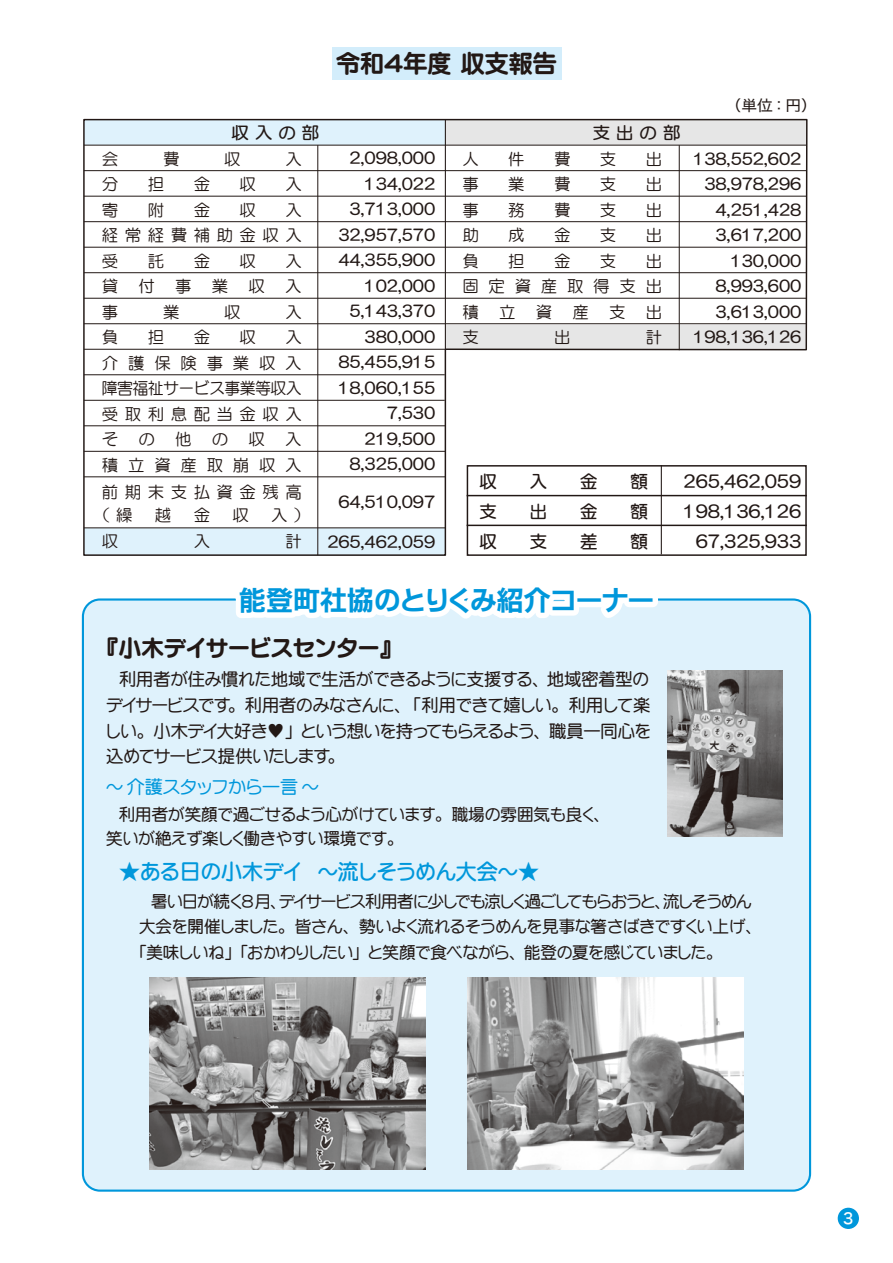
<style>
.page{position:relative;width:893px;height:1263px;background:#fff}
.page>*{position:absolute;margin:0;border:0;box-sizing:border-box;transform-origin:0 0}
.t1{font:27px "FGP Kaku Gothic Ca U";color:#0097db}
.t2{font:24px "FGP Maru Gothic Ca U";color:#221815}
.t3{font:22.5px "FGP Maru Gothic Ca U";color:#221815}
.t4{font:21px "FGP Maru Gothic Ca B";color:#0097db}
.t5{font:18px/30px "RFP Sirius Bd 90 pv RKSJ H";color:#221815;text-align:right}
.t6{font:18px "RF Sirius Bd 90 pv RKSJ H";color:#221815}
.t7{font:18px "FGP Maru Gothic Ca M";color:#0097db}
.t8{font:17.4px "RF Sirius Bd 90 pv RKSJ H";letter-spacing:.3em;color:#221815}
.t9{font:17.25px/25.5px "FGP Maru Gothic Ca M";letter-spacing:-.015em;color:#221815;text-align:justify}
.t10{font:16.5px/25.5px "RFP Sirius Bd 90 pv RKSJ H";color:#221815;text-align:right}
.t11{font:16.5px/25.5px "FGP Maru Gothic Ca M";color:#221815}
.t12{font:16.5px/25.5px "RF Sirius Md 90 pv RKSJ H";letter-spacing:.585em;color:#221815;text-align:justify}
.t13{font:16.5px/23.7px "RF Sirius Md 90 pv RKSJ H";letter-spacing:.39em;color:#221815}
.t14{font:15px "Hiragino Kaku W4 90 msp RKSJ H";color:#221815;scale:1.05 1}
.t15{font:15px "Hiragino Kaku W5 90 msp RKSJ H";color:#fff}
.s1{font-family:"Koz Go Pro"}
</style>
<div class="page">
<div style="left:838px;top:1208px;width:21px;height:21px;background:#0097db;border-radius:50%"></div>
<svg style="left:83px;top:118px;width:725px;height:438px"></svg>
<div style="left:467px;top:465px;width:340px;height:91px;border:1px solid #221815"></div>
<hr style="left:467px;top:495px;width:340px;height:1px;background:#221815">
<hr style="left:467px;top:525px;width:340px;height:1px;background:#221815">
<hr style="left:661px;top:465px;width:1px;height:89px;background:#221815">
<div style="left:83px;top:599px;width:727px;height:591px;background:#dff2fc;border-radius:17px"></div>
<svg style="left:188px;top:598px;width:436px;height:21px"></svg>
<div style="left:624px;top:593px;width:34px;height:14px;border:11px solid #fff"></div>
<img style="left:668px;top:671px;width:114px;height:165px">
<img style="left:468px;top:977px;width:275px;height:192px">
<img style="left:150px;top:977px;width:275px;height:192px">
<div style="left:332px;top:47px;width:229px;height:32px;background:#d3edfb"></div>
<p class="t2" style="left:336px;top:51px;width:222px">令和４年度収支報告</p>
<p class="t14" style="left:726px;top:98px;width:89px">（単位：円）</p>
<p class="t8" style="left:231px;top:124px;width:90px">収入の部</p>
<p class="t8" style="left:592px;top:124px;width:90px">支出の部</p>
<p class="t10" style="left:338px;top:146px;width:98px">2,098,000<br>134,022<br>3,713,000<br>32,957,570<br>44,355,900<br>102,000<br>5,143,370<br>380,000<br>85,455,915<br>18,060,155<br>7,530<br>219,500<br>8,325,000</p>
<p class="t10" style="left:338px;top:489px;width:98px">64,510,097</p>
<p class="t10" style="left:327px;top:530px;width:109px">265,462,059</p>
<p class="t12" style="left:462px;top:146px;width:18px">人</p>
<p class="t12" style="left:508px;top:146px;width:18px">件</p>
<p class="t12" style="left:554px;top:146px;width:18px">費</p>
<p class="t12" style="left:600px;top:146px;width:18px">支</p>
<p class="t12" style="left:646px;top:146px;width:18px">出</p>
<p class="t12" style="left:462px;top:171px;width:18px">事</p>
<p class="t12" style="left:508px;top:171px;width:18px">業</p>
<p class="t12" style="left:554px;top:171px;width:18px">費</p>
<p class="t12" style="left:600px;top:171px;width:18px">支</p>
<p class="t12" style="left:646px;top:171px;width:18px">出</p>
<p class="t12" style="left:462px;top:197px;width:18px">事</p>
<p class="t12" style="left:508px;top:197px;width:18px">務</p>
<p class="t12" style="left:554px;top:197px;width:18px">費</p>
<p class="t12" style="left:600px;top:197px;width:18px">支</p>
<p class="t12" style="left:646px;top:197px;width:18px">出</p>
<p class="t12" style="left:462px;top:222px;width:18px">助</p>
<p class="t12" style="left:508px;top:222px;width:18px">成</p>
<p class="t12" style="left:554px;top:222px;width:18px">金</p>
<p class="t12" style="left:600px;top:222px;width:18px">支</p>
<p class="t12" style="left:646px;top:222px;width:18px">出</p>
<p class="t12" style="left:462px;top:248px;width:18px">負</p>
<p class="t12" style="left:508px;top:248px;width:18px">担</p>
<p class="t12" style="left:554px;top:248px;width:18px">金</p>
<p class="t12" style="left:600px;top:248px;width:18px">支</p>
<p class="t12" style="left:102px;top:146px;width:18px">会</p>
<p class="t12" style="left:163px;top:146px;width:18px">費</p>
<p class="t12" style="left:224px;top:146px;width:18px">収</p>
<p class="t12" style="left:285px;top:146px;width:18px">入</p>
<p class="t12" style="left:102px;top:171px;width:18px">分</p>
<p class="t12" style="left:148px;top:171px;width:18px">担</p>
<p class="t12" style="left:194px;top:171px;width:18px">金</p>
<p class="t12" style="left:239px;top:171px;width:18px">収</p>
<p class="t12" style="left:285px;top:171px;width:18px">入</p>
<p class="t12" style="left:102px;top:197px;width:18px">寄</p>
<p class="t12" style="left:148px;top:197px;width:18px">附</p>
<p class="t12" style="left:194px;top:197px;width:18px">金</p>
<p class="t12" style="left:239px;top:197px;width:18px">収</p>
<p class="t10" style="left:693px;top:146px;width:109px">138,552,602<br>38,978,296<br>4,251,428<br>3,617,200<br>130,000<br>8,993,600<br>3,613,000<br>198,136,126</p>
<p class="t12" style="left:102px;top:197px;width:201px;text-indent:183px">入経常経費補助金収入受</p>
<p class="t12" style="left:148px;top:248px;width:18px">託</p>
<p class="t12" style="left:194px;top:248px;width:18px">金</p>
<p class="t12" style="left:239px;top:248px;width:18px">収</p>
<p class="t12" style="left:462px;top:248px;width:201px;text-indent:183px">出固定資産取得支出積立資産支出支</p>
<p class="t12" style="left:102px;top:248px;width:201px;text-indent:183px">入貸付事業収入事</p>
<p class="t12" style="left:163px;top:299px;width:18px">業</p>
<p class="t12" style="left:224px;top:299px;width:18px">収</p>
<p class="t12" style="left:285px;top:299px;width:18px">入</p>
<p class="t12" style="left:102px;top:324px;width:18px">負</p>
<p class="t12" style="left:148px;top:324px;width:18px">担</p>
<p class="t12" style="left:194px;top:324px;width:18px">金</p>
<p class="t12" style="left:239px;top:324px;width:18px">収</p>
<p class="t12" style="left:554px;top:324px;width:18px">出</p>
<p class="t12" style="left:646px;top:324px;width:18px">計</p>
<p class="t12" style="left:102px;top:324px;width:201px;text-indent:183px">入介護保険事業収入障害福祉サ－ビス事業等収入受取利息配当金収入その他の収入積立資産取崩収入</p>
<p class="t13" style="left:94px;top:480px;width:210px;text-indent:8px">前期末支払資金残高（繰</p>
<p class="t6" style="left:479px;top:472px;width:19px">収</p>
<p class="t6" style="left:529px;top:472px;width:19px">入</p>
<p class="t6" style="left:580px;top:472px;width:19px">金</p>
<p class="t6" style="left:630px;top:472px;width:19px">額</p>
<p class="t6" style="left:479px;top:502px;width:19px">支</p>
<p class="t6" style="left:529px;top:502px;width:19px">出</p>
<p class="t6" style="left:580px;top:502px;width:19px">金</p>
<p class="t6" style="left:630px;top:502px;width:19px">額</p>
<p class="t6" style="left:479px;top:532px;width:19px">収</p>
<p class="t6" style="left:529px;top:532px;width:19px">支</p>
<p class="t6" style="left:580px;top:532px;width:19px">差</p>
<p class="t6" style="left:630px;top:532px;width:19px">額</p>
<p class="t5" style="left:684px;top:467px;width:119px">265,462,059<br>198,136,126<br>67,325,933</p>
<p class="t12" style="left:155px;top:502px;width:18px">越</p>
<p class="t12" style="left:194px;top:502px;width:18px">金</p>
<p class="t12" style="left:232px;top:502px;width:18px">収</p>
<p class="t12" style="left:271px;top:502px;width:40px">入）</p>
<p class="t12" style="left:102px;top:528px;width:18px">収</p>
<p class="t12" style="left:194px;top:528px;width:18px">入</p>
<p class="t12" style="left:285px;top:528px;width:18px">計</p>
<p class="t1" style="left:239px;top:587px;width:416px">能登町社協のとりくみ紹介コーナー</p>
<p class="t3" style="left:106px;top:637px;width:287px">『小木デイサービスセンター』</p>
<p class="t9" style="left:106px;top:667px;width:546px">　利用者が住み慣れた地域で生活ができるように支援する、地域密着型のデイサービスです。利用者のみなさんに、「利用できて嬉しい。利用して楽しい。小木デイ大好き<span class="s1">♥</span>」という想いを持ってもらえるよう、職員一同心を込めてサービス提供いたします。</p>
<p class="t7" style="left:106px;top:777px;width:214px">～介護スタッフから一言～</p>
<p class="t11" style="left:106px;top:802px;width:497px;line-height:24px">　利用者が笑顔で過ごせるよう心がけています。職場の雰囲気も良く、笑いが絶えず楽しく働きやすい環境です。</p>
<p class="t4" style="left:119px;top:861px;width:422px">★ある日の小木デイ　～流しそうめん大会～★</p>
<p class="t11" style="left:139px;top:888px;width:616px">　暑い日が続く８月、デイサービス利用者に少しでも涼しく過ごしてもらおうと、流しそうめん大会を開催しました。皆さん、勢いよく流れるそうめんを見事な箸さばきですくい上げ、「美味しいね」「おかわりしたい」と笑顔で食べながら、能登の夏を感じていました。</p>
<p class="t15" style="left:841px;top:1210px;width:16px">３</p>
</div>
